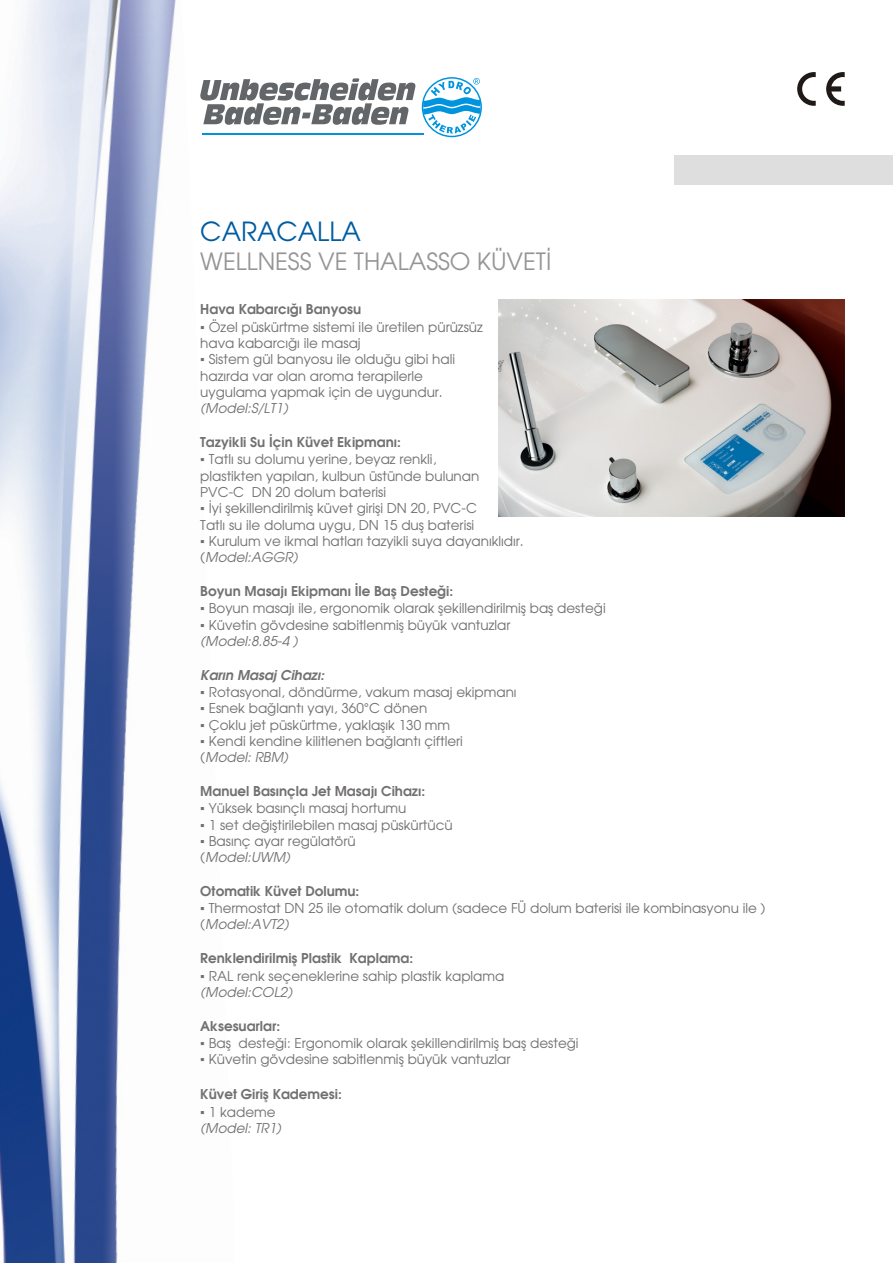
<style>
.page{position:relative;width:893px;height:1263px;background:#fff}
.page>*{position:absolute;margin:0;border:0;box-sizing:border-box;transform-origin:0 0}
.t1{font:26.25px "Avalon Plain";color:#005ca1}
.t2{font:23.7px "Avalon Plain";color:#969494}
.t3{font:13.5px/16.5px "Avalon Plain";color:#737070}
.t4{font:700 13.5px/17.5px "Avalon Plain";color:#737070}
.t5{font:italic 13.5px "Avalon Plain";color:#737070}
.s1{font-weight:700}
.s2{font-family:"Arial"}
.s3{font-style:italic}
.s4{font-weight:700;font-style:italic}
.s5{font-family:"Arial";font-weight:400}
.s6{font-weight:400}
</style>
<div class="page">
<img style="left:499px;top:300px;width:346px;height:216px">
<img style="left:0;top:0;width:234px;height:1263px">
<div style="left:674px;top:155px;width:219px;height:30px;background:#dedede"></div>
<svg style="left:797px;top:72px;width:19px;height:34px"></svg>
<svg style="left:826px;top:72px;width:19px;height:34px"></svg>
<svg style="left:200px;top:78px;width:216px;height:47px"></svg>
<svg style="left:422px;top:77px;width:60px;height:60px"></svg>
<hr style="left:202px;top:133px;width:222px;height:1px;background:#0094de">
<h1 class="t1" style="left:200px;top:221px;width:162px">CARACALLA</h1>
<h2 class="t2" style="left:200px;top:252px;width:353px">WELLNESS VE THALASSO KÜVETÝ</h2>
<p class="t3" style="left:200px;top:302px;width:284px"><span class="s1">Hava Kabarcýðý Banyosu<br></span><span class="s2">?</span> Özel püskürtme sistemi ile üretilen pürüzsüz hava kabarcýðý ile masaj<br><span class="s2">?</span> Sistem gül banyosu ile olduðu gibi hali hazýrda var olan aroma terapilerle uygulama yapmak için de uygundur.</p>
<p class="t5" style="left:200px;top:403px;width:89px">(Model:S/LT1)</p>
<p class="t3" style="left:200px;top:435px;width:325px"><span class="s1">Tazyikli Su Ýçin Küvet Ekipmaný:<br></span><span class="s2">?</span> Tatlý su dolumu yerine, beyaz renkli,<br>plastikten yapýlan, kulbun üstünde bulunan PVC-C DN 20 dolum baterisi<br><span class="s2">?</span> Ýyi þekillendirilmiþ küvet giriþi DN 20, PVC-C<br>Tatlý su ile doluma uygu, DN 15 duþ baterisi<br><span class="s2">?</span> Kurulum ve ikmal hatlarý tazyikli suya dayanýklýdýr. (<span class="s3">Model:AGGR)</span></p>
<p class="t3" style="left:200px;top:584px;width:407px"><span class="s1">Boyun Masajý Ekipmaný Ýle Baþ Desteði:<br></span><span class="s2">?</span> Boyun masajý ile, ergonomik olarak þekillendirilmiþ baþ desteði <span class="s2">?</span> Küvetin gövdesine sabitlenmiþ büyük vantuzlar<br><span class="s3">(Model:8.85-4 )</span></p>
<p class="t3" style="left:200px;top:668px;width:318px"><span class="s4">Karýn Masaj Cihazý:<br></span><span class="s2">?</span> Rotasyonal, döndürme, vakum masaj ekipmaný <span class="s2">?</span> Esnek baðlantý yayý, 360<span class="s2">°</span>C dönen<br><span class="s2">?</span> Çoklu jet püskürtme, yaklaþýk 130 mm<br><span class="s2">?</span> Kendi kendine kilitlenen baðlantý çiftleri (<span class="s3">Model: RBM)</span></p>
<p class="t3" style="left:200px;top:784px;width:254px"><span class="s1">Manuel Basýnçla Jet Masajý Cihazý:<br></span><span class="s2">?</span> Yüksek basýnçlý masaj hortumu<br><span class="s2">?</span> 1 set deðiþtirilebilen masaj püskürtücü <span class="s2">?</span> Basýnç ayar regülatörü<br>(<span class="s3">Model:UWM)</span></p>
<p class="t3" style="left:200px;top:884px;width:567px"><span class="s1">Otomatik Küvet Dolumu:<br></span><span class="s2">?</span> Thermostat DN 25 ile otomatik dolum (sadece FÜ dolum baterisi ile kombinasyonu ile ) (<span class="s3">Model:AVT2)</span></p>
<p class="t3" style="left:200px;top:951px;width:306px;line-height:17px"><span class="s1">Renklendirilmiþ Plastik Kaplama:<br></span><span class="s2">?</span> RAL renk seçeneklerine sahip plastik kaplama <span class="s3">(Model:COL2)</span></p>
<p class="t3" style="left:200px;top:1018px;width:380px;line-height:17px"><span class="s1">Aksesuarlar:<br></span><span class="s2">?</span> Baþ desteði: Ergonomik olarak þekillendirilmiþ baþ desteði <span class="s2">?</span> Küvetin gövdesine sabitlenmiþ büyük vantuzlar</p>
<p class="t4" style="left:200px;top:1087px;width:143px">Küvet Giriþ Kademesi: <span class="s5">?</span> <span class="s6">1 kademe</span></p>
<p class="t5" style="left:200px;top:1123px;width:82px">(Model: TR1)</p>
</div>
